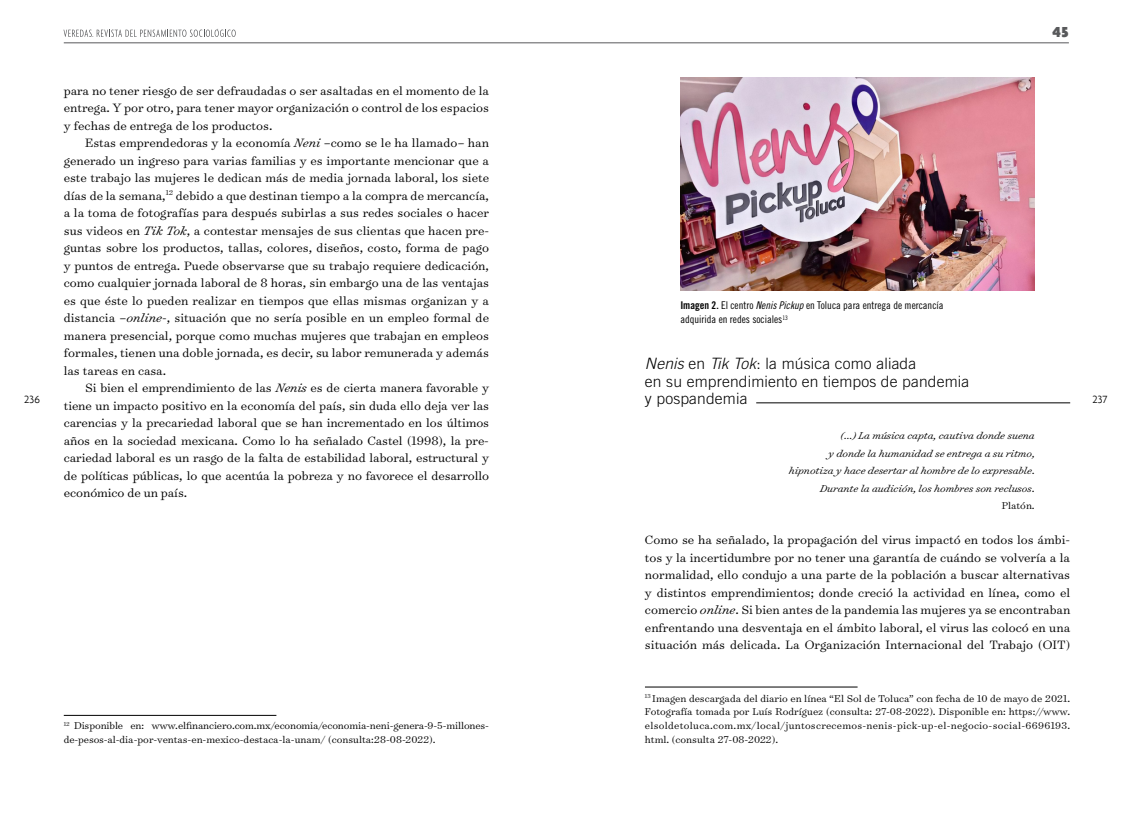
<style>
.page{position:relative;width:1134px;height:815px;background:#fff}
.page>*{position:absolute;margin:0;border:0;box-sizing:border-box;transform-origin:0 0}
.t1{font:300 15.62px/17.5px "Trade Gothic LT Std";letter-spacing:.01em;color:#000}
.t2{font:900 15.62px "Agenda";color:#58595b}
.t3{font:300 13.75px/17.5px "Surveyor Text";color:#000;text-align:justify}
.t4{font:300 11.25px/13.8px "Surveyor Text";color:#000}
.t5{font:italic 300 11.25px/17.5px "Surveyor Text";color:#000;text-align:right}
.t6{font:300 11.25px "Agenda";letter-spacing:.02em;color:#000}
.t7{font:10.62px/13.8px "Trade Gothic LT Std Cn 18";color:#000}
.s1{font-style:italic}
.s2{font-family:"Trade Gothic LT Std Bd Cn 20"}
.s3{font-family:"Trade Gothic LT Std Cn 18 Obl"}
.s4{font-style:normal}
</style>
<div class="page">
<hr style="left:64px;top:43px;width:1005px;height:1px;background:#58595b">
<svg style="left:64px;top:29px;width:172px;height:8px"></svg>
<hr style="left:756px;top:403px;width:314px;height:1px;background:#000">
<hr style="left:64px;top:715px;width:212px;height:1px;background:#000">
<hr style="left:645px;top:687px;width:212px;height:1px;background:#000">
<img style="left:680px;top:78px;width:355px;height:213px">
<p class="t2" style="left:1052px;top:23px;width:18px">45</p>
<p class="t3" style="left:64px;top:81px;width:427px">para no tener riesgo de ser defraudadas o ser asaltadas en el momento de la entrega. Y por otro, para tener mayor organización o control de los espacios y fechas de entrega de los productos.</p>
<p class="t3" style="left:64px;top:134px;width:427px;text-indent:21px">Estas emprendedoras y la economía <span class="s1">Neni</span> –como se le ha llamado<span class="s1">–</span> han generado un ingreso para varias familias y es importante mencionar que a este trabajo las mujeres le dedican más de media jornada laboral, los siete días de la semana,<sup>12</sup> debido a que destinan tiempo a la compra de mercancía, a la toma de fotografías para después subirlas a sus redes sociales o hacer sus videos en <span class="s1">Tik Tok</span>, a contestar mensajes de sus clientas que hacen pre&shy;guntas sobre los productos, tallas, colores, diseños, costo, forma de pago y puntos de entrega. Puede observarse que su trabajo requiere dedicación, como cualquier jornada laboral de 8 horas, sin embargo una de las ventajas es que éste lo pueden realizar en tiempos que ellas mismas organizan y a distancia –<span class="s1">online</span>-, situación que no sería posible en un empleo formal de manera presencial, porque como muchas mujeres que trabajan en empleos formales, tienen una doble jornada, es decir, su labor remunerada y además las tareas en casa.</p>
<p class="t3" style="left:64px;top:379px;width:427px;text-indent:21px">Si bien el emprendimiento de las <span class="s1">Nenis</span> es de cierta manera favorable y tiene un impacto positivo en la economía del país, sin duda ello deja ver las carencias y la precariedad laboral que se han incrementado en los últimos años en la sociedad mexicana. Como lo ha señalado Castel (1998), la pre&shy;cariedad laboral es un rasgo de la falta de estabilidad laboral, estructural y de políticas públicas, lo que acentúa la pobreza y no favorece el desarrollo económico de un país.</p>
<p class="t7" style="left:680px;top:299px;width:265px"><span class="s2">Imagen 2.</span> El centro <span class="s3">Nenis Pickup</span> en Toluca para entrega de mercancía adquirida en redes sociales<sup>13</sup></p>
<p class="t1" style="left:645px;top:355px;width:326px"><span class="s1">Nenis</span> en <span class="s1">Tik Tok</span>: la música como aliada<br>en su emprendimiento en tiempos de pandemia y pospandemia</p>
<p class="t5" style="left:789px;top:426px;width:247px">(…) La música capta, cautiva donde suena<br>y donde la humanidad se entrega a su ritmo, hipnotiza y hace desertar al hombre de lo expresable.<br>Durante la audición, los hombres son reclusos<span class="s4">.<br>Platón.</span></p>
<p class="t3" style="left:645px;top:531px;width:427px">Como se ha señalado, la propagación del virus impactó en todos los ámbi&shy;tos y la incertidumbre por no tener una garantía de cuándo se volvería a la normalidad, ello condujo a una parte de la población a buscar alternativas y distintos emprendimientos; donde creció la actividad en línea, como el comercio <span class="s1">online</span>. Si bien antes de la pandemia las mujeres ya se encontraban enfrentando una desventaja en el ámbito laboral, el virus las colocó en una situación más delicada. La Organización Internacional del Trabajo (OIT)</p>
<p class="t6" style="left:24px;top:392px;width:17px">236</p>
<p class="t6" style="left:1092px;top:392px;width:16px">237</p>
<p class="t4" style="left:64px;top:719px;width:427px"><sup>12</sup> Disponible en: www.elfinanciero.com.mx/economia/economia-neni-genera-9-5-millones&shy;de-pesos-al-dia-por-ventas-en-mexico-destaca-la-unam/ (consulta:28-08-2022).</p>
<p class="t4" style="left:645px;top:691px;width:427px;text-align:justify"><sup>13</sup> Imagen descargada del diario en línea “El Sol de Toluca” con fecha de 10 de mayo de 2021.<br>Fotografía tomada por Luís Rodríguez (consulta: 27-08-2022). Disponible en: https://www. elsoldetoluca.com.mx/local/juntoscrecemos-nenis-pick-up-el-negocio-social-6696193. html. (consulta 27-08-2022).</p>
</div>
